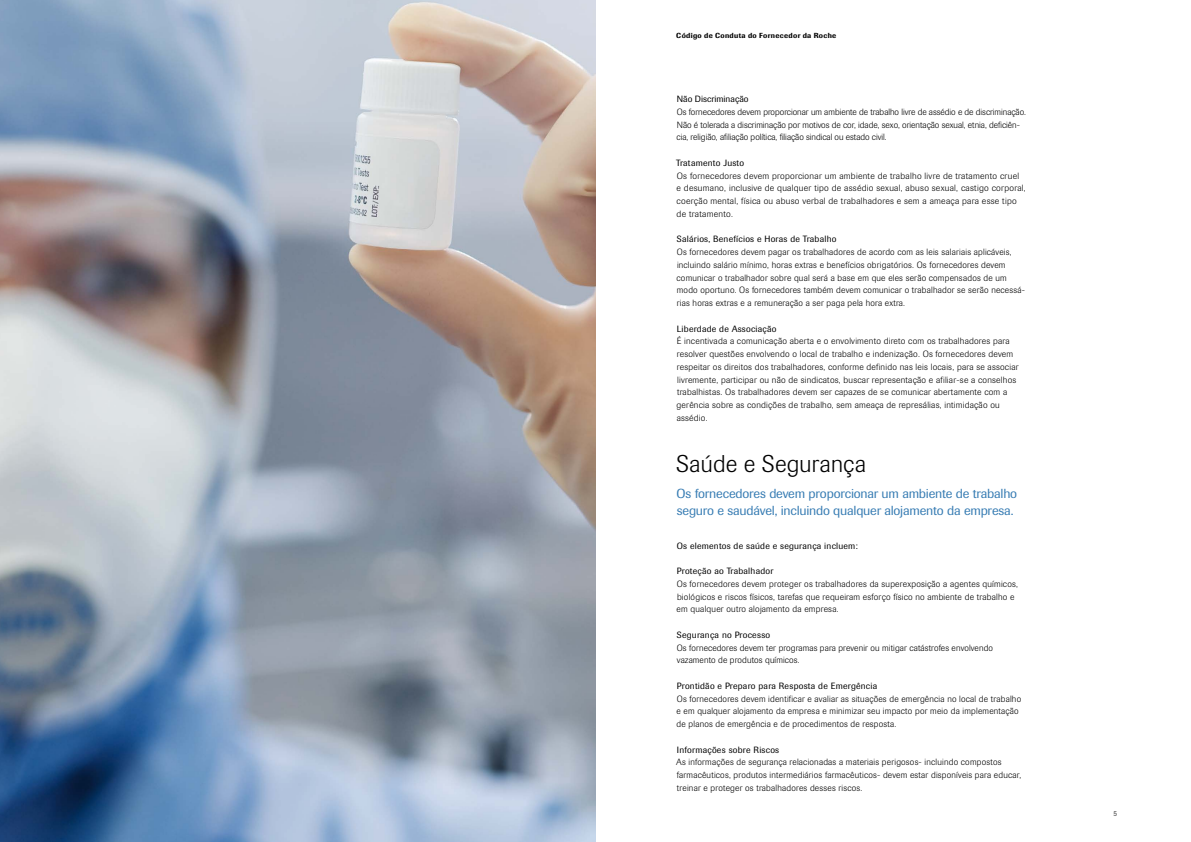
<style>
.page{position:relative;width:1191px;height:842px;background:#fff}
.page>*{position:absolute;margin:0;border:0;box-sizing:border-box;transform-origin:0 0}
.t1{font:300 24px "Imago";letter-spacing:.01em;color:#000}
.t2{font:13px/17px "Imago";letter-spacing:-.015em;color:#377cb3}
.t3{font:300 9px/12.8px "Imago";letter-spacing:.025em;color:#000}
.t4{font:300 9px/12.8px "Imago";color:#000}
.t5{font:9px "Imago";letter-spacing:.025em;color:#000}
.t6{font:9px "Imago";color:#000}
.t7{font:500 7.2px "Imago";letter-spacing:.045em;color:#000}
.t8{font:300 7.2px "Imago";color:#000}
</style>
<div class="page">
<img style="left:0;top:0;width:595px;height:842px">
<p class="t7" style="left:676px;top:31px;width:161px">Código de Conduta do Fornecedor da Roche</p>
<p class="t6" style="left:677px;top:94px;width:73px">Não Discriminação</p>
<p class="t4" style="left:676px;top:105px;width:351px">Os fornecedores devem proporcionar um ambiente de trabalho livre de assédio e de discriminação.<br>Não é tolerada a discriminação por motivos de cor, idade, sexo, orientação sexual, etnia, deficiên&shy;cia, religião, afiliação política, filiação sindical ou estado civil.</p>
<p class="t5" style="left:676px;top:157px;width:69px">Tratamento Justo</p>
<p class="t3" style="left:676px;top:169px;width:351px">Os fornecedores devem proporcionar um ambiente de trabalho livre de tratamento cruel<br>e desumano, inclusive de qualquer tipo de assédio sexual, abuso sexual, castigo corporal, coerção mental, física ou abuso verbal de trabalhadores e sem a ameaça para esse tipo de tratamento.</p>
<p class="t5" style="left:677px;top:234px;width:161px">Salários, Benefícios e Horas de Trabalho</p>
<p class="t3" style="left:676px;top:246px;width:350px">Os fornecedores devem pagar os trabalhadores de acordo com as leis salariais aplicáveis, incluindo salário mínimo, horas extras e benefícios obrigatórios. Os fornecedores devem comunicar o trabalhador sobre qual será a base em que eles serão compensados de um modo oportuno. Os fornecedores também devem comunicar o trabalhador se serão necessá&shy;rias horas extras e a remuneração a ser paga pela hora extra.</p>
<p class="t5" style="left:677px;top:323px;width:101px">Liberdade de Associação</p>
<p class="t3" style="left:676px;top:335px;width:343px">É incentivada a comunicação aberta e o envolvimento direto com os trabalhadores para resolver questões envolvendo o local de trabalho e indenização. Os fornecedores devem respeitar os direitos dos trabalhadores, conforme definido nas leis locais, para se associar livremente, participar ou não de sindicatos, buscar representação e afiliar-se a conselhos trabalhistas. Os trabalhadores devem ser capazes de se comunicar abertamente com a gerência sobre as condições de trabalho, sem ameaça de represálias, intimidação ou assédio.</p>
<h1 class="t1" style="left:676px;top:450px;width:191px">Saúde e Segurança</h1>
<h2 class="t2" style="left:676px;top:485px;width:342px">Os fornecedores devem proporcionar um ambiente de trabalho seguro e saudável, incluindo qualquer alojamento da empresa.</h2>
<p class="t5" style="left:677px;top:540px;width:182px">Os elementos de saúde e segurança incluem:</p>
<p class="t5" style="left:677px;top:566px;width:98px">Proteção ao Trabalhador</p>
<p class="t3" style="left:676px;top:577px;width:343px">Os fornecedores devem proteger os trabalhadores da superexposição a agentes químicos, biológicos e riscos físicos, tarefas que requeiram esforço físico no ambiente de trabalho e em qualquer outro alojamento da empresa.</p>
<p class="t5" style="left:677px;top:629px;width:95px">Segurança no Processo</p>
<p class="t3" style="left:677px;top:641px;width:318px">Os fornecedores devem ter programas para prevenir ou mitigar catástrofes envolvendo vazamento de produtos químicos.</p>
<p class="t5" style="left:677px;top:680px;width:202px">Prontidão e Preparo para Resposta de Emergência</p>
<p class="t3" style="left:676px;top:692px;width:346px">Os fornecedores devem identificar e avaliar as situações de emergência no local de trabalho e em qualquer alojamento da empresa e minimizar seu impacto por meio da implementação de planos de emergência e de procedimentos de resposta.</p>
<p class="t5" style="left:677px;top:744px;width:104px">Informações sobre Riscos</p>
<p class="t3" style="left:676px;top:756px;width:346px">As informações de segurança relacionadas a materiais perigosos- incluindo compostos farmacêuticos, produtos intermediários farmacêuticos- devem estar disponíveis para educar, treinar e proteger os trabalhadores desses riscos.</p>
<p class="t8" style="left:1113px;top:810px;width:5px">5</p>
</div>
